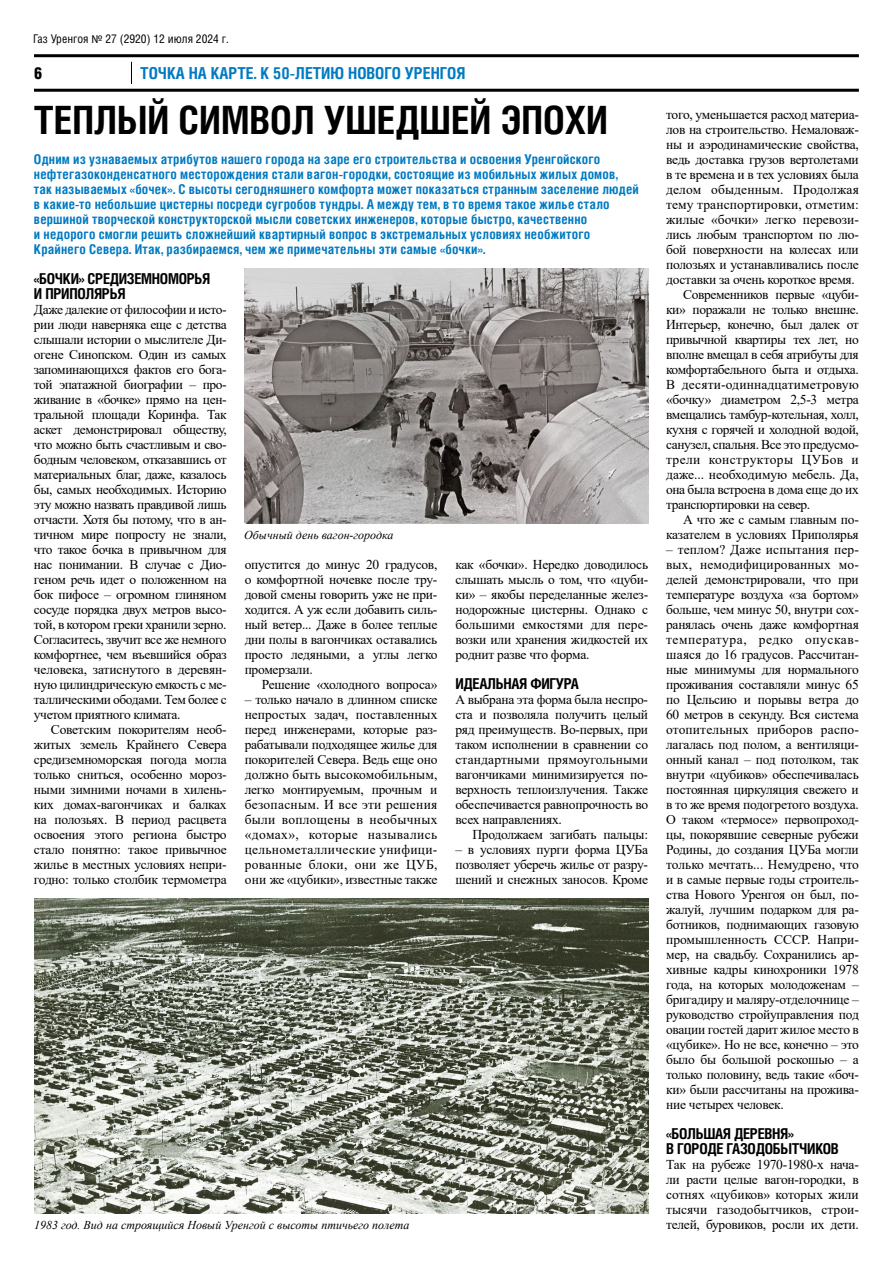
<style>
.page{position:relative;width:893px;height:1263px;background:#fff}
.page>*{position:absolute;margin:0;border:0;box-sizing:border-box;transform-origin:0 0}
.t1{font:700 39px "Helios Cond";color:#000}
.t2{font:700 16.5px "Helios Cond";color:#007ac2}
.t3{font:900 16.5px "Helios Cond";color:#000}
.t4{font:700 15px/15px "Helios Cond";letter-spacing:-.02em;color:#000}
.t5{font:13.5px/15px "Times New Roman";letter-spacing:-.02em;color:#000;text-align:justify}
.t6{font:700 13.5px/15px "Helios Cond";letter-spacing:.015em;color:#007ac2}
.t7{font:13.5px "Times New Roman";letter-spacing:.01em;color:#000}
.t8{font:13.5px "Times New Roman";color:#000}
.t9{font:13.5px "Times New Roman";letter-spacing:.03em;color:#000}
.t10{font:italic 12px "Times New Roman";color:#000}
.t11{font:12px "Helios Cond";color:#000}
.s1{font-family:"Myriad Pro"}
</style>
<div class="page">
<hr style="left:34px;top:89px;width:825px;height:3px;background:#000">
<hr style="left:34px;top:54px;width:825px;height:3px;background:#000">
<svg style="left:131px;top:62px;width:1px;height:22px"></svg>
<img style="left:245px;top:269px;width:404px;height:255px">
<img style="left:34px;top:899px;width:614px;height:315px">
<p class="t11" style="left:33px;top:31px;width:198px">Газ Уренгоя <span class="s1">№</span> 27 (2920) 12 июля 2024 г.</p>
<p class="t3" style="left:34px;top:64px;width:10px">6</p>
<p class="t2" style="left:140px;top:63px;width:80px">ТОЧКА НА КАРТЕ</p>
<p class="t2" style="left:254px;top:63px;width:212px">. К 50-летию Нового Уренгоя</p>
<h1 class="t1" style="left:34px;top:96px;width:24px">ТЕПЛЫ</h1>
<h1 class="t1" style="left:147px;top:96px;width:55px">Й СИМВОЛ</h1>
<h1 class="t1" style="left:324px;top:96px;width:281px">УШЕДШЕЙ ЭПОХИ</h1>
<p class="t6" style="left:34px;top:151px;width:606px">Одним из узнаваемых атрибутов нашего города на заре его строительства и освоения Уренгойского нефтегазоконденсатного месторождения стали вагон-городки, состоящие из мобильных жилых домов, так называемых «бочек». С высоты сегодняшнего комфорта может показаться странным заселение людей в какие-то небольшие цистерны посреди сугробов тундры. А между тем, в то время такое жилье стало вершиной творческой конструкторской мысли советских инженеров, которые быстро, качественно<br>и недорого смогли решить сложнейший квартирный вопрос в экстремальных условиях необжитого Крайнего Севера. Итак, разбираемся, чем же примечательны эти самые «бочки».</p>
<p class="t4" style="left:34px;top:270px;width:169px">«Бочки» Средиземноморья и Приполярья</p>
<p class="t5" style="left:34px;top:301px;width:194px">Даже далекие от философии и исто&shy;рии люди наверняка еще с детства слышали истории о мыслителе Ди&shy;огене Синопском. Один из самых запоминающихся фактов его бога&shy;той эпатажной биографии – про&shy;живание в «бочке» прямо на цен&shy;тральной площади Коринфа. Так аскет демонстрировал обществу, что можно быть счастливым и сво&shy;бодным человеком, отказавшись от материальных благ, даже, казалось бы, самых необходимых. Историю эту можно назвать правдивой лишь отчасти. Хотя бы потому, что в ан&shy;тичном мире попросту не знали, что такое бочка в привычном для нас понимании. В случае с Дио&shy;геном речь идет о положенном на бок пифосе – огромном глиняном сосуде порядка двух метров высо&shy;той, в котором греки хранили зерно.<br>Согласитесь, звучит все же немного комфортнее, чем въевшийся образ человека, затиснутого в деревян&shy;ную цилиндрическую емкость с ме&shy;таллическими ободами. Тем более с учетом приятного климата.</p>
<p class="t5" style="left:34px;top:721px;width:194px;text-indent:17px">Советским покорителям необ&shy;житых земель Крайнего Севера средиземноморская погода могла только сниться, особенно мороз&shy;ными зимними ночами в хилень&shy;ких домах-вагончиках и балках на полозьях. В период расцвета освоения этого региона быстро стало понятно: такое привычное жилье в местных условиях непри&shy;годно: только столбик термометра</p>
<p class="t10" style="left:244px;top:526px;width:151px">Обычный день вагон-городка</p>
<p class="t5" style="left:245px;top:556px;width:194px">опустится до минус 20 градусов, о комфортной ночевке после тру&shy;довой смены говорить уже не при&shy;ходится. А уж если добавить силь&shy;ный ветер... Даже в более теплые дни полы в вагончиках оставались просто ледяными, а углы легко промерзали.</p>
<p class="t5" style="left:262px;top:676px;width:177px">Решение «холодного вопроса»</p>
<p class="t5" style="left:245px;top:691px;width:194px">– только начало в длинном списке непростых задач, поставленных перед инженерами, которые раз&shy;рабатывали подходящее жилье для покорителей Севера. Ведь еще оно должно быть высокомобильным, легко монтируемым, прочным и безопасным. И все эти решения были воплощены в необычных «домах», которые назывались цельнометаллические унифици&shy;рованные блоки, они же ЦУБ, они же «цубики», известные также</p>
<p class="t5" style="left:455px;top:556px;width:194px">как «бочки». Нередко доводилось слышать мысль о том, что «цуби&shy;ки» – якобы переделанные желез&shy;нодорожные цистерны. Однако с большими емкостями для пере&shy;возки или хранения жидкостей их роднит разве что форма.</p>
<p class="t4" style="left:455px;top:675px;width:125px">Идеальная фигура</p>
<p class="t5" style="left:455px;top:691px;width:194px">А выбрана эта форма была неспро&shy;ста и позволяла получить целый ряд преимуществ. Во-первых, при таком исполнении в сравнении со стандартными прямоугольными вагончиками минимизируется по&shy;верхность теплоизлучения. Также обеспечивается равнопрочность во всех направлениях.</p>
<p class="t5" style="left:472px;top:826px;width:177px">Продолжаем загибать пальцы:</p>
<p class="t5" style="left:455px;top:841px;width:194px">– в условиях пурги форма ЦУБа позволяет уберечь жилье от разру&shy;шений и снежных заносов. Кроме</p>
<p class="t10" style="left:34px;top:1216px;width:377px">1983 год. Вид на строящийся Новый Уренгой с высоты птичьего полета</p>
<p class="t5" style="left:666px;top:106px;width:194px">того, уменьшается расход материа-</p>
<p class="t5" style="left:666px;top:121px;width:194px">лов на строительство. Немаловаж-</p>
<p class="t5" style="left:666px;top:136px;width:194px">ны и аэродинамические свойства,</p>
<p class="t5" style="left:666px;top:151px;width:194px">ведь доставка грузов вертолетами</p>
<p class="t5" style="left:666px;top:166px;width:194px">в те времена и в тех условиях была</p>
<p class="t7" style="left:666px;top:180px;width:194px">делом обыденным. Продолжая</p>
<p class="t7" style="left:666px;top:195px;width:194px">тему транспортировки, отметим:</p>
<p class="t8" style="left:666px;top:210px;width:194px">жилые «бочки» легко перевози-</p>
<p class="t5" style="left:666px;top:226px;width:194px">лись любым транспортом по лю-</p>
<p class="t5" style="left:666px;top:241px;width:194px">бой поверхности на колесах или</p>
<p class="t5" style="left:666px;top:256px;width:194px">полозьях и устанавливались после</p>
<p class="t5" style="left:666px;top:271px;width:190px">доставки за очень короткое время.</p>
<p class="t5" style="left:683px;top:286px;width:177px">Современников первые «цуби-</p>
<p class="t5" style="left:666px;top:301px;width:194px">ки» поражали не только внешне.</p>
<p class="t5" style="left:666px;top:316px;width:194px">Интерьер, конечно, был далек от</p>
<p class="t5" style="left:666px;top:331px;width:194px">привычной квартиры тех лет, но</p>
<p class="t5" style="left:666px;top:346px;width:194px">вполне вмещал в себя атрибуты для</p>
<p class="t5" style="left:666px;top:361px;width:194px">комфортабельного быта и отдыха.</p>
<p class="t7" style="left:666px;top:375px;width:194px">В десяти-одиннадцатиметровую</p>
<p class="t5" style="left:666px;top:391px;width:194px">«бочку» диаметром 2,5-3 метра</p>
<p class="t5" style="left:666px;top:406px;width:194px">вмещались тамбур-котельная, холл,</p>
<p class="t5" style="left:666px;top:421px;width:194px">кухня с горячей и холодной водой,</p>
<p class="t5" style="left:666px;top:436px;width:194px">санузел, спальня. Все это предусмо-</p>
<p class="t9" style="left:666px;top:450px;width:194px">трели конструкторы ЦУБов и</p>
<p class="t8" style="left:666px;top:465px;width:194px">даже... необходимую мебель. Да,</p>
<p class="t5" style="left:666px;top:481px;width:194px">она была встроена в дома еще до их</p>
<p class="t5" style="left:666px;top:496px;width:146px">транспортировки на север.</p>
<p class="t5" style="left:683px;top:511px;width:177px">А что же с самым главным по-</p>
<p class="t5" style="left:666px;top:526px;width:194px">казателем в условиях Приполярья</p>
<p class="t5" style="left:666px;top:541px;width:194px">– теплом? Даже испытания пер&shy;вых, немодифицированных мо&shy;делей демонстрировали, что при температуре воздуха «за бортом» больше, чем минус 50, внутри сох&shy;ранялась очень даже комфортная температура, редко опускав&shy;шаяся до 16 градусов. Рассчитан&shy;ные минимумы для нормального проживания составляли минус 65 по Цельсию и порывы ветра до 60 метров в секунду. Вся система отопительных приборов распо&shy;лагалась под полом, а вентиляци&shy;онный канал – под потолком, так внутри «цубиков» обеспечивалась постоянная циркуляция свежего и в то же время подогретого воздуха.<br>О таком «термосе» первопроход&shy;цы, покорявшие северные рубежи Родины, до создания ЦУБа могли только мечтать... Немудрено, что и в самые первые годы строитель&shy;ства Нового Уренгоя он был, по&shy;жалуй, лучшим подарком для ра&shy;ботников, поднимающих газовую промышленность СССР. Напри&shy;мер, на свадьбу. Сохранились ар&shy;хивные кадры кинохроники 1978 года, на которых молодоженам – бригадиру и маляру-отделочнице – руководство стройуправления под овации гостей дарит жилое место в «цубике». Но не все, конечно – это было бы большой роскошью – а только половину, ведь такие «боч&shy;ки» были рассчитаны на прожива&shy;ние четырех человек.</p>
<p class="t4" style="left:666px;top:1125px;width:174px">«Большая деревня»<br>в городе газодобытчиков</p>
<p class="t5" style="left:666px;top:1156px;width:194px">Так на рубеже 1970-1980-х нача&shy;ли расти целые вагон-городки, в сотнях «цубиков» которых жили тысячи газодобытчиков, строи&shy;телей, буровиков, росли их дети.</p>
</div>
